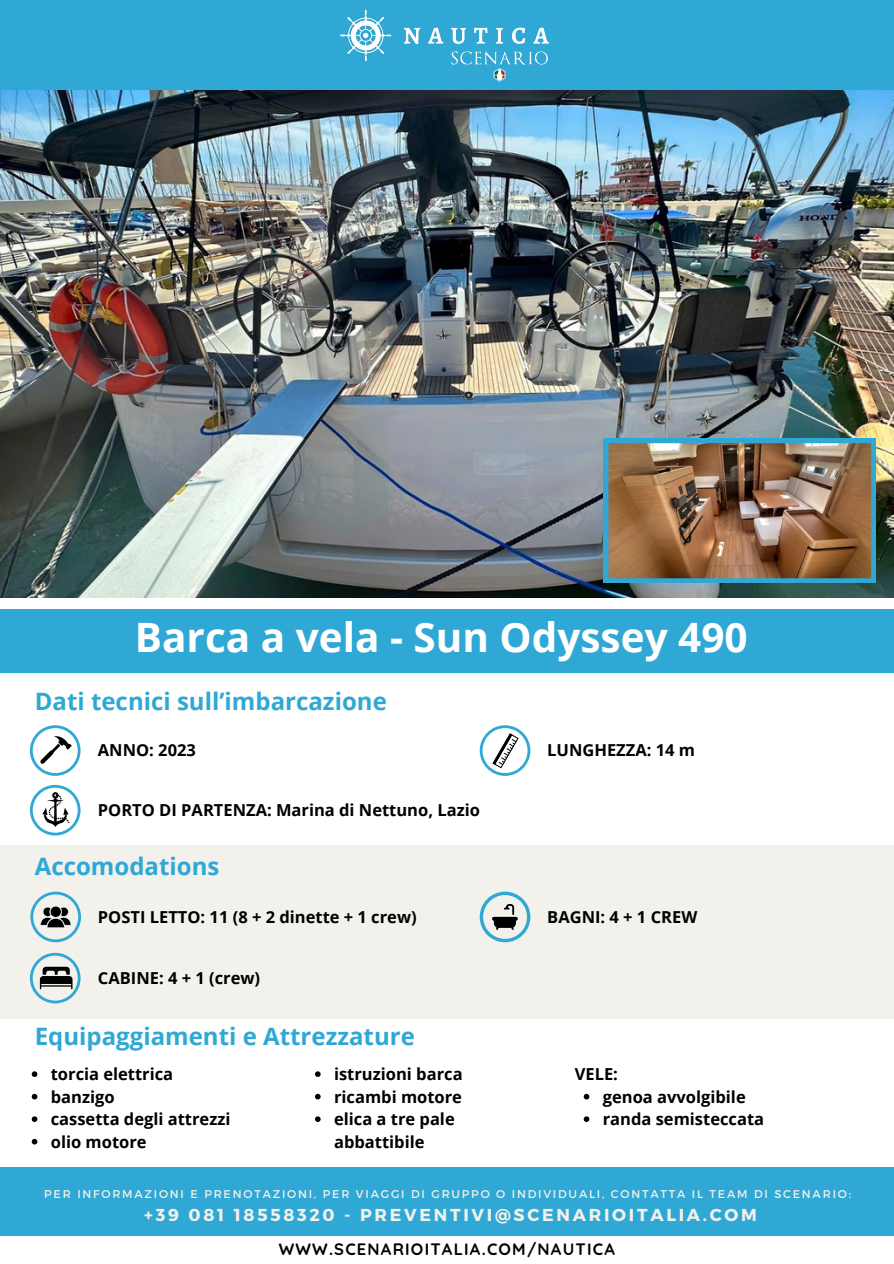
<style>
.page{position:relative;width:894px;height:1264px;background:#fff}
.page>*{position:absolute;margin:0;border:0;box-sizing:border-box;transform-origin:0 0}
.t1{font:700 40.5px "Open Sans";color:#fff}
.t2{font:700 24px "Open Sans";color:#2fa8d5}
.t3{font:700 17.25px "Montserrat";letter-spacing:.16em;color:#f2f1eb}
.t4{font:700 16.5px/22.5px "Open Sans";color:#000}
.t5{font:700 16.5px "Quicksand";letter-spacing:.075em;color:#000}
.t6{font:11.25px "Montserrat";letter-spacing:.16em;color:#f2f1eb}
</style>
<div class="page">
<div style="left:0;top:845px;width:893px;height:174px;background:#f2f1eb"></div>
<div style="left:0;top:608px;width:893px;height:64px;background:#2fa8d5"></div>
<img style="left:0;top:89px;width:893px;height:508px">
<div style="left:0;top:0;width:893px;height:89px;background:#2fa8d5"></div>
<svg style="left:30px;top:725px;width:50px;height:51px"></svg>
<svg style="left:30px;top:952px;width:50px;height:51px"></svg>
<svg style="left:30px;top:891px;width:51px;height:51px"></svg>
<svg style="left:479px;top:725px;width:51px;height:51px"></svg>
<div style="left:0;top:1167px;width:893px;height:69px;background:#2fa8d5"></div>
<img style="left:340px;top:9px;width:209px;height:73px">
<svg style="left:30px;top:785px;width:50px;height:50px"></svg>
<img style="left:603px;top:438px;width:272px;height:144px">
<svg style="left:479px;top:891px;width:51px;height:51px"></svg>
<svg style="left:32px;top:1071px;width:5px;height:5px"></svg>
<svg style="left:32px;top:1093px;width:5px;height:6px"></svg>
<svg style="left:32px;top:1116px;width:5px;height:5px"></svg>
<svg style="left:32px;top:1138px;width:5px;height:6px"></svg>
<svg style="left:315px;top:1071px;width:5px;height:5px"></svg>
<svg style="left:315px;top:1093px;width:5px;height:6px"></svg>
<svg style="left:315px;top:1116px;width:5px;height:5px"></svg>
<svg style="left:583px;top:1093px;width:6px;height:6px"></svg>
<svg style="left:583px;top:1116px;width:6px;height:5px"></svg>
<h1 class="t1" style="left:135px;top:609px;width:614px">Barca a vela - Sun Odyssey 490</h1>
<h2 class="t2" style="left:35px;top:684px;width:353px">Dati tecnici sull’imbarcazione</h2>
<h2 class="t4" style="left:98px;top:738px;width:99px">ANNO: 2023</h2>
<h3 class="t4" style="left:98px;top:798px;width:383px">PORTO DI PARTENZA: Marina di Nettuno, Lazio</h3>
<p class="t2" style="left:35px;top:849px;width:186px">Accomodations</p>
<h3 class="t4" style="left:98px;top:904px;width:320px">POSTI LETTO: 11 (8 + 2 dinette + 1 crew)</h3>
<p class="t4" style="left:98px;top:966px;width:164px">CABINE: 4 + 1 (crew)</p>
<p class="t2" style="left:35px;top:1019px;width:381px">Equipaggiamenti e Attrezzature</p>
<p class="t4" style="left:51px;top:1062px;width:124px">torcia elettrica</p>
<h4 class="t4" style="left:51px;top:1085px;width:65px">banzigo</h4>
<p class="t4" style="left:51px;top:1107px;width:181px">cassetta degli attrezzi</p>
<h4 class="t4" style="left:51px;top:1130px;width:97px">olio motore</h4>
<h2 class="t4" style="left:334px;top:1062px;width:130px">istruzioni barca</h2>
<p class="t4" style="left:334px;top:1085px;width:129px">ricambi motore</p>
<h4 class="t4" style="left:334px;top:1107px;width:122px">elica a tre pale abbattibile</h4>
<p class="t4" style="left:547px;top:738px;width:149px">LUNGHEZZA: 14 m</p>
<p class="t4" style="left:547px;top:905px;width:151px">BAGNI: 4 + 1 CREW</p>
<p class="t4" style="left:574px;top:1062px;width:45px">VELE:</p>
<h4 class="t4" style="left:602px;top:1085px;width:144px">genoa avvolgibile</h4>
<p class="t4" style="left:602px;top:1107px;width:163px">randa semisteccata</p>
<p class="t6" style="left:44px;top:1186px;width:808px">PER INFORMAZIONI E PRENOTAZIONI, PER VIAGGI DI GRUPPO O INDIVIDUALI, CONTATTA IL TEAM DI SCENARIO:</p>
<p class="t3" style="left:144px;top:1203px;width:614px">+39 081 18558320 - PREVENTIVI@SCENARIOITALIA.COM</p>
<p class="t5" style="left:278px;top:1238px;width:337px">WWW.SCENARIOITALIA.COM/NAUTICA</p>
</div>
